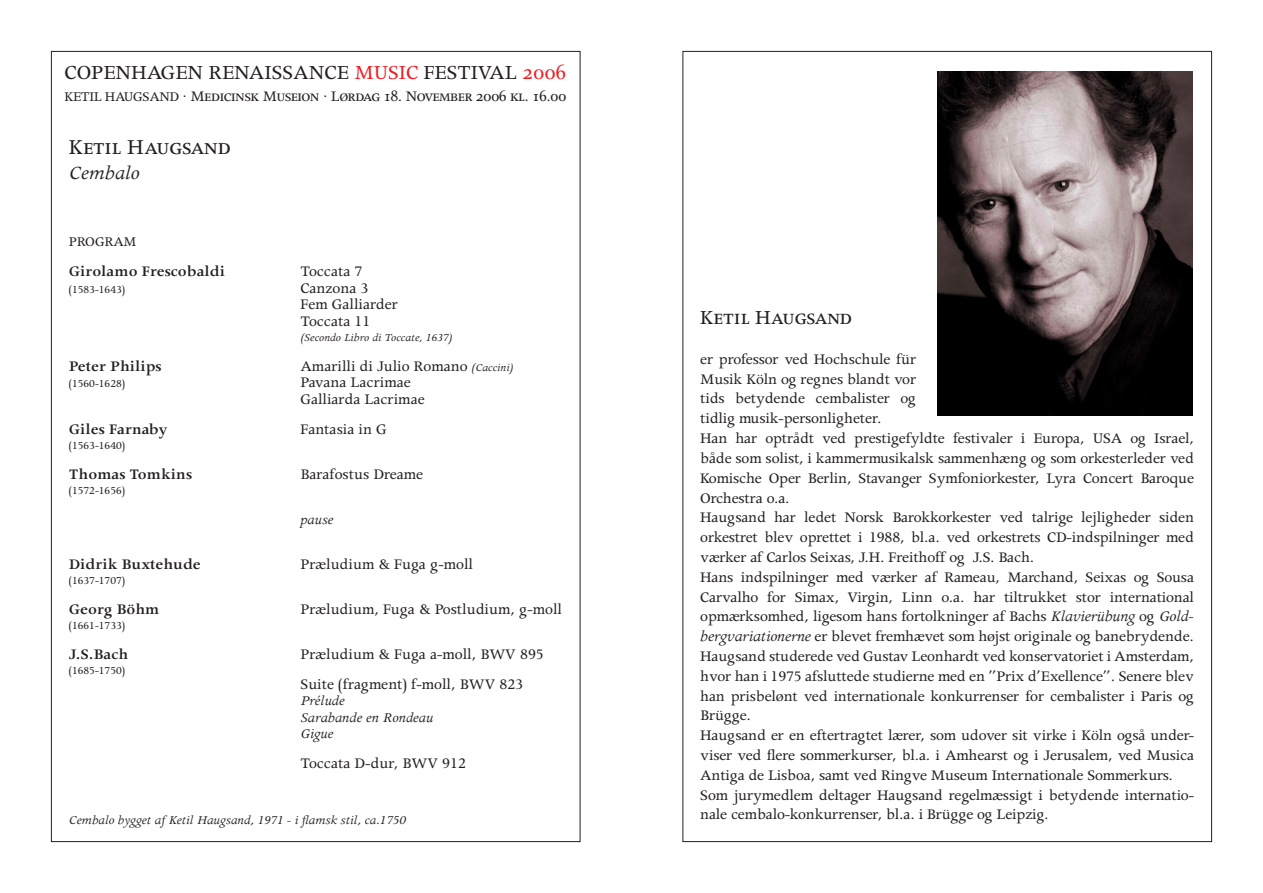
<style>
.page{position:relative;width:1263px;height:893px;background:#fff}
.page>*{position:absolute;margin:0;border:0;box-sizing:border-box;transform-origin:0 0}
.t1{font:24px "Apollo MT SC";color:#231f20}
.t2{font:22.5px "Apollo MT SC";letter-spacing:-.005em;color:#231f20}
.t3{font:italic 21px "Apollo";color:#231f20}
.t4{font:16.5px/19.8px "Apollo";letter-spacing:-.01em;color:#231f20}
.t5{font:600 16.5px "Apollo";color:#231f20}
.t6{font:16.5px "Apollo MT SC";letter-spacing:-.025em;color:#231f20}
.t7{font:italic 15px/16.5px "Apollo";color:#231f20}
.t8{font:15px "Apollo";letter-spacing:-.01em;color:#231f20}
.t9{font:italic 13.5px "Apollo";color:#231f20}
.t10{font:12px "Apollo";color:#231f20}
.t11{font:italic 12px "Apollo";color:#231f20}
.s1{color:#ee1d23}
.s2{font-size:15px}
.s3{font-style:italic;font-size:12px}
.s4{font-style:italic}
</style>
<div class="page">
<img style="left:937px;top:72px;width:255px;height:343px">
<p class="t2" style="left:65px;top:58px;width:503px">COPENHAGEN RENAISSANCE <span class="s1">MUSIC</span> FESTIVAL <span class="s1">2006</span></p>
<p class="t6" style="left:65px;top:86px;width:503px"><span class="s2">KETIL HAUGSAND</span> · Medicinsk Museion · Lørdag 18. November 2006 kl. 16.00</p>
<p class="t1" style="left:69px;top:131px;width:163px">Ketil Haugsand</p>
<p class="t3" style="left:69px;top:159px;width:73px">Cembalo</p>
<p class="t8" style="left:69px;top:232px;width:69px">PROGRAM</p>
<p class="t5" style="left:69px;top:261px;width:158px">Girolamo Frescobaldi</p>
<p class="t4" style="left:300px;top:260px;width:64px">Toccata 7</p>
<p class="t10" style="left:69px;top:281px;width:58px">(1583-1643)</p>
<p class="t4" style="left:300px;top:279px;width:99px;line-height:16.5px">Canzona 3<br>Fem Galliarder<br>Toccata 11</p>
<p class="t11" style="left:300px;top:329px;width:154px">(Secondo Libro di Toccate, 1637)</p>
<p class="t5" style="left:69px;top:355px;width:95px">Peter Philips</p>
<p class="t4" style="left:300px;top:355px;width:215px">Amarilli di Julio Romano <span class="s3">(Caccini)</span></p>
<p class="t10" style="left:69px;top:376px;width:58px">(1560-1628)</p>
<p class="t4" style="left:300px;top:373px;width:126px;line-height:16.5px">Pavana Lacrimae<br>Galliarda Lacrimae</p>
<p class="t5" style="left:69px;top:418px;width:100px">Giles Farnaby</p>
<p class="t4" style="left:300px;top:418px;width:88px">Fantasia in G</p>
<p class="t10" style="left:69px;top:437px;width:58px">(1563-1640)</p>
<p class="t5" style="left:69px;top:463px;width:125px">Thomas Tomkins</p>
<p class="t4" style="left:300px;top:463px;width:124px">Barafostus Dreame</p>
<p class="t10" style="left:69px;top:482px;width:58px">(1572-1656)</p>
<p class="t7" style="left:300px;top:510px;width:34px">pause</p>
<p class="t5" style="left:69px;top:553px;width:134px">Didrik Buxtehude</p>
<p class="t4" style="left:300px;top:553px;width:174px">Præludium &amp; Fuga g-moll</p>
<p class="t10" style="left:69px;top:572px;width:58px">(1637-1707)</p>
<p class="t5" style="left:69px;top:598px;width:92px">Georg Böhm</p>
<p class="t4" style="left:300px;top:598px;width:263px">Præludium, Fuga &amp; Postludium, g-moll</p>
<p class="t10" style="left:69px;top:617px;width:58px">(1661-1733)</p>
<p class="t5" style="left:69px;top:643px;width:61px">J.S.Bach</p>
<p class="t4" style="left:300px;top:643px;width:245px">Præludium &amp; Fuga a-moll, BWV 895</p>
<p class="t10" style="left:69px;top:662px;width:58px">(1685-1750)</p>
<p class="t4" style="left:300px;top:673px;width:224px">Suite (fragment) f-moll, BWV 823</p>
<p class="t7" style="left:300px;top:692px;width:134px">Prélude<br>Sarabande en Rondeau<br>Gigue</p>
<p class="t4" style="left:300px;top:752px;width:167px">Toccata D-dur, BWV 912</p>
<p class="t9" style="left:69px;top:811px;width:338px">Cembalo bygget af Ketil Haugsand, 1971 - i flamsk stil, ca.1750</p>
<p class="t2" style="left:700px;top:303px;width:153px">Ketil Haugsand</p>
<p class="t4" style="left:700px;top:348px;width:495px">er professor ved Hochschule für<br>Musik Köln og regnes blandt vor<br>tids betydende cembalister og<br>tidlig musik-personligheter.<br>Han har optrådt ved prestigefyldte festivaler i Europa, USA og Israel, både som solist, i kammermusikalsk sammenhæng og som orkesterleder ved Komische Oper Berlin, Stavanger Symfoniorkester, Lyra Concert Baroque Orchestra o.a.<br>Haugsand har ledet Norsk Barokkorkester ved talrige lejligheder siden orkestret blev oprettet i 1988, bl.a. ved orkestrets CD-indspilninger med værker af Carlos Seixas, J.H. Freithoff og J.S. Bach.<br>Hans indspilninger med værker af Rameau, Marchand, Seixas og Sousa Carvalho for Simax, Virgin, Linn o.a. har tiltrukket stor international opmærksomhed, ligesom hans fortolkninger af Bachs <span class="s4">Klavierübung</span> og <span class="s4">Gold&shy;bergvariationerne</span> er blevet fremhævet som højst originale og banebrydende.<br>Haugsand studerede ved Gustav Leonhardt ved konservatoriet i Amsterdam, hvor han i 1975 afsluttede studierne med en ”Prix d’Exellence”. Senere blev han prisbelønt ved internationale konkurrenser for cembalister i Paris og Brügge.<br>Haugsand er en eftertragtet lærer, som udover sit virke i Köln også under&shy;viser ved flere sommerkurser, bl.a. i Amhearst og i Jerusalem, ved Musica Antiga de Lisboa, samt ved Ringve Museum Internationale Sommerkurs.<br>Som jurymedlem deltager Haugsand regelmæssigt i betydende internatio&shy;nale cembalo-konkurrenser, bl.a. i Brügge og Leipzig.</p>
</div>
